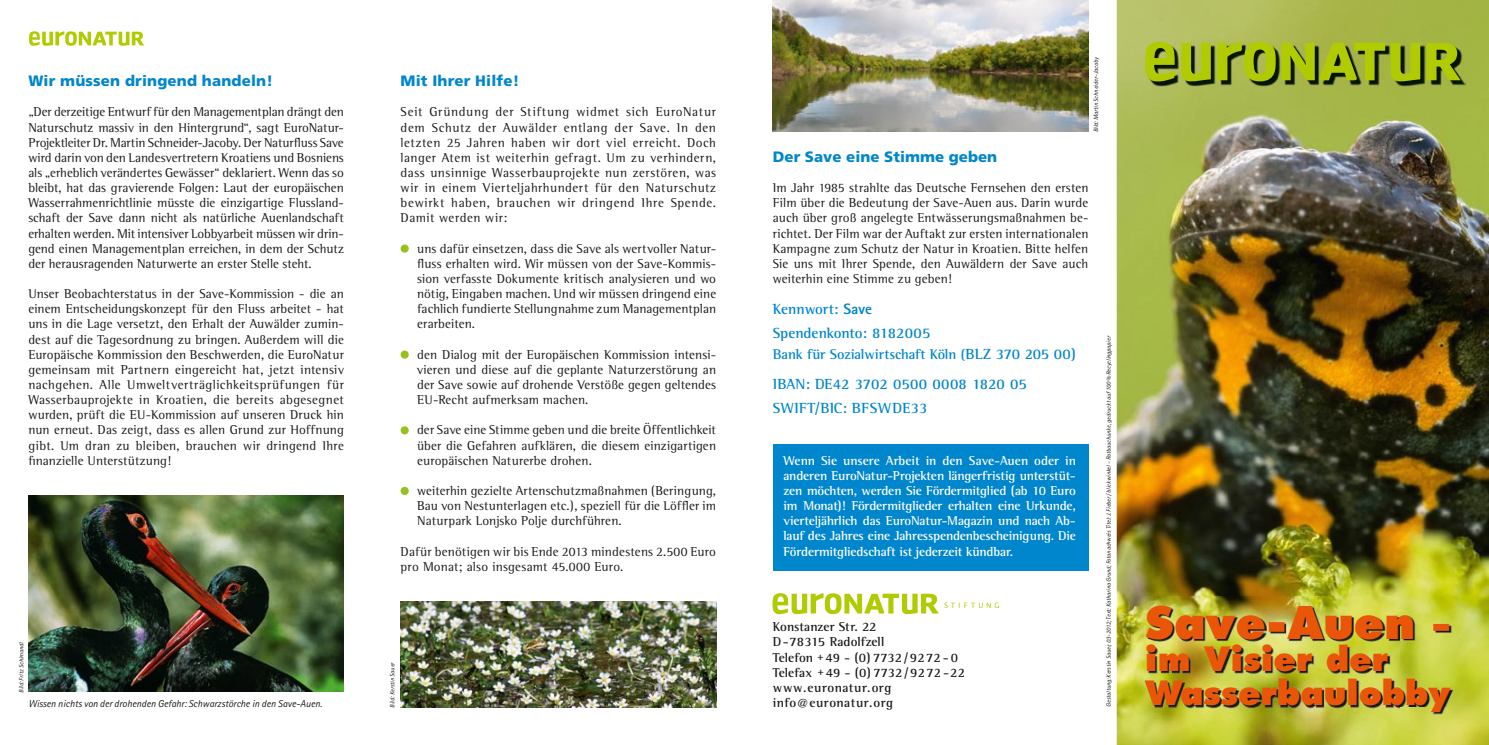
<style>
.page{position:relative;width:1489px;height:745px;background:#fff}
.page>*{position:absolute;margin:0;border:0;box-sizing:border-box;transform-origin:0 0}
.t1{font:800 43.75px "Futura";color:#ea5609}
.t2{font:800 32.5px/33.8px "Futura";color:#ea5609}
.t3{font:700 15px/24px "Rotis Semi Serif";color:#0086cd}
.t4{font:900 15px "Frutiger";letter-spacing:.01em;color:#0086cd}
.t5{font:700 14.38px "Rotis Semi Serif";letter-spacing:-.01em;color:#0086cd}
.t6{font:13.12px/15.1px "Rotis Semi Serif";letter-spacing:.01em;color:#1a1a18;text-align:justify}
.t7{font:700 13.12px/15.1px "Rotis Semi Serif";letter-spacing:-.015em;color:#fff;text-align:justify}
.t8{font:700 13.12px/15.1px "Rotis Semi Serif";letter-spacing:.01em;color:#1a1a18}
.t9{font:italic 10px "Rotis Sans Serif";color:#1a1a18}
.t10{font:italic 6.25px "Rotis Sans Serif";color:#1a1a18}
.s1{font-family:"Rotis Sans Serif";font-weight:800}
.s2{font-size:13.75px}
.s3{font-size:15px}
.s4{font-size:11.25px}
.s5{font-size:31.25px}
</style>
<div class="page">
<div style="left:400px;top:426px;width:9px;height:8px;background:#96c21b;border-radius:50%"></div>
<svg style="left:29px;top:31px;width:115px;height:15px"></svg>
<svg style="left:772px;top:593px;width:166px;height:21px"></svg>
<svg style="left:944px;top:602px;width:54px;height:5px"></svg>
<img style="left:772px;top:0;width:316px;height:131px">
<div style="left:400px;top:244px;width:9px;height:8px;background:#96c21b;border-radius:50%"></div>
<div style="left:400px;top:350px;width:9px;height:8px;background:#96c21b;border-radius:50%"></div>
<div style="left:772px;top:443px;width:316px;height:127px;background:#0086cd"></div>
<img style="left:28px;top:495px;width:316px;height:196px">
<svg style="left:400px;top:486px;width:9px;height:8px"></svg>
<img style="left:400px;top:601px;width:316px;height:105px">
<img style="left:1116px;top:0;width:372px;height:744px">
<img style="left:1147px;top:44px;width:317px;height:42px">
<svg style="left:1144px;top:42px;width:30px;height:40px"></svg>
<svg style="left:1217px;top:42px;width:167px;height:39px;background:#92a618"></svg>
<svg style="left:1180px;top:43px;width:30px;height:38px"></svg>
<svg style="left:1426px;top:43px;width:34px;height:37px"></svg>
<svg style="left:1390px;top:43px;width:30px;height:38px"></svg>
<img style="left:1134px;top:595px;width:354px;height:149px">
<p class="t4" style="left:28px;top:72px;width:246px">Wir müssen dringend handeln!</p>
<p class="t6" style="left:28px;top:104px;width:317px">„Der derzeitige Entwurf für den Managementplan drängt den Naturschutz massiv in den Hintergrund“, sagt EuroNatur-Projektleiter Dr. Martin Schneider-Jacoby. Der Naturfluss Save wird darin von den Landesvertretern Kroatiens und Bosniens als „erheblich verändertes Gewässer“ deklariert. Wenn das so bleibt, hat das gravierende Folgen: Laut der europäischen Wasserrahmenrichtlinie müsste die einzigartige Flussland&shy;schaft der Save dann nicht als natürliche Auenlandschaft erhalten werden. Mit intensiver Lobbyarbeit müssen wir drin&shy;gend einen Managementplan erreichen, in dem der Schutz der herausragenden Naturwerte an erster Stelle steht.</p>
<p class="t6" style="left:28px;top:286px;width:317px">Unser Beobachterstatus in der Save-Kommission - die an einem Entscheidungskonzept für den Fluss arbeitet - hat uns in die Lage versetzt, den Erhalt der Auwälder zumin&shy;dest auf die Tagesordnung zu bringen. Außerdem will die Europäische Kommission den Beschwerden, die EuroNatur gemeinsam mit Partnern eingereicht hat, jetzt intensiv nachgehen. Alle Umweltverträglichkeitsprüfungen für Wasserbauprojekte in Kroatien, die bereits abgesegnet wurden, prüft die EU-Kommission auf unseren Druck hin nun erneut. Das zeigt, dass es allen Grund zur Hoffnung gibt. Um dran zu bleiben, brauchen wir dringend Ihre finanzielle Unterstützung!</p>
<p class="t10" style="left:18px;top:692px;width:53px;rotate:-90deg">Bild: Fritz Schimandl</p>
<p class="t9" style="left:28px;top:697px;width:295px">Wissen nichts von der drohenden Gefahr: Schwarzstörche in den Save-Auen.</p>
<p class="t4" style="left:400px;top:72px;width:120px">Mit Ihrer Hilfe!</p>
<p class="t6" style="left:400px;top:104px;width:317px">Seit Gründung der Stiftung widmet sich EuroNatur dem Schutz der Auwälder entlang der Save. In den letzten 25 Jahren haben wir dort viel erreicht. Doch langer Atem ist weiterhin gefragt. Um zu verhindern, dass unsinnige Wasserbauprojekte nun zerstören, was wir in einem Vierteljahrhundert für den Naturschutz bewirkt haben, brauchen wir dringend Ihre Spende.<br>Damit werden wir:</p>
<p class="t6" style="left:417px;top:240px;width:300px">uns dafür einsetzen, dass die Save als wertvoller Natur&shy;fluss erhalten wird. Wir müssen von der Save-Kommis&shy;sion verfasste Dokumente kritisch analysieren und wo nötig, Eingaben machen. Und wir müssen dringend eine fachlich fundierte Stellungnahme zum Managementplan erarbeiten.</p>
<p class="t6" style="left:417px;top:346px;width:300px">den Dialog mit der Europäischen Kommission intensi&shy;vieren und diese auf die geplante Naturzerstörung an der Save sowie auf drohende Verstöße gegen geltendes EU-Recht aufmerksam machen.</p>
<p class="t6" style="left:417px;top:422px;width:300px">der Save eine Stimme geben und die breite Öffentlichkeit über die Gefahren aufklären, die diesem einzigartigen europäischen Naturerbe drohen.</p>
<p class="t6" style="left:417px;top:482px;width:300px">weiterhin gezielte Artenschutzmaßnahmen (Beringung, Bau von Nestunterlagen etc.), speziell für die Löffler im Naturpark Lonjsko Polje durchführen.</p>
<p class="t6" style="left:400px;top:543px;width:317px">Dafür benötigen wir bis Ende 2013 mindestens 2.500 Euro pro Monat; also insgesamt 45.000 Euro.</p>
<p class="t10" style="left:388px;top:707px;width:47px;rotate:-90deg">Bild: Kerstin Sauer</p>
<p class="t4" style="left:772px;top:147px;width:226px">Der Save eine Stimme geben</p>
<p class="t10" style="left:1092px;top:132px;width:77px;rotate:-90deg">Bild: Martin Schneider-Jacoby</p>
<p class="t6" style="left:772px;top:180px;width:317px">Im Jahr 1985 strahlte das Deutsche Fernsehen den ersten Film über die Bedeutung der Save-Auen aus. Darin wurde auch über groß angelegte Entwässerungsmaßnahmen be&shy;richtet. Der Film war der Auftakt zur ersten internationalen Kampagne zum Schutz der Natur in Kroatien. Bitte helfen Sie uns mit Ihrer Spende, den Auwäldern der Save auch weiterhin eine Stimme zu geben!</p>
<p class="t3" style="left:772px;top:297px;width:159px">Kennwort: <span class="s1">Save<br></span>Spendenkonto: 8182005</p>
<p class="t5" style="left:772px;top:346px;width:304px">Bank für Sozialwirtschaft Köln <span class="s2">(</span><span class="s3">BLZ 370 205 00)</span></p>
<p class="t3" style="left:772px;top:371px;width:255px">IBAN: DE42 3702 0500 0008 1820 05<br>SWIFT/BIC: BFSWDE33</p>
<p class="t7" style="left:783px;top:452px;width:294px">Wenn Sie unsere Arbeit in den Save-Auen oder in anderen EuroNatur-Projekten längerfristig unterstüt&shy;zen möchten, werden Sie Fördermitglied (ab 10 Euro im Monat)! Fördermitglieder erhalten eine Urkunde, vierteljährlich das EuroNatur-Magazin und nach Ab&shy;lauf des Jahres eine Jahresspendenbescheinigung. Die Fördermitgliedschaft ist jederzeit kündbar.</p>
<p class="t8" style="left:772px;top:618px;width:194px">Konstanzer Str. 22<br>D-78315 Radolfzell<br>Telefon <span class="s4">+</span>49 - (0) 7732/9272-0<br>Telefax <span class="s4">+</span>49 - (0) 7732/9272-22 www.euronatur.org info<span class="s4">@</span>euronatur.org</p>
<p class="t10" style="left:1104px;top:706px;width:372px;rotate:-90deg">Ge stal tung: Kerstin Sauer, 03-2012; Text: Katharina Grund; Fotonachweis Titel: J. Fieber / blickwinkel - Rotbauchunke, gedruckt auf 100% Recyclingpapier</p>
<h1 class="t1" style="left:1144px;top:595px;width:305px">Save-Auen <span class="s5">–</span></h1>
<h2 class="t2" style="left:1144px;top:642px;width:306px">im Visier der<br>Wasserbaulobby</h2>
</div>
